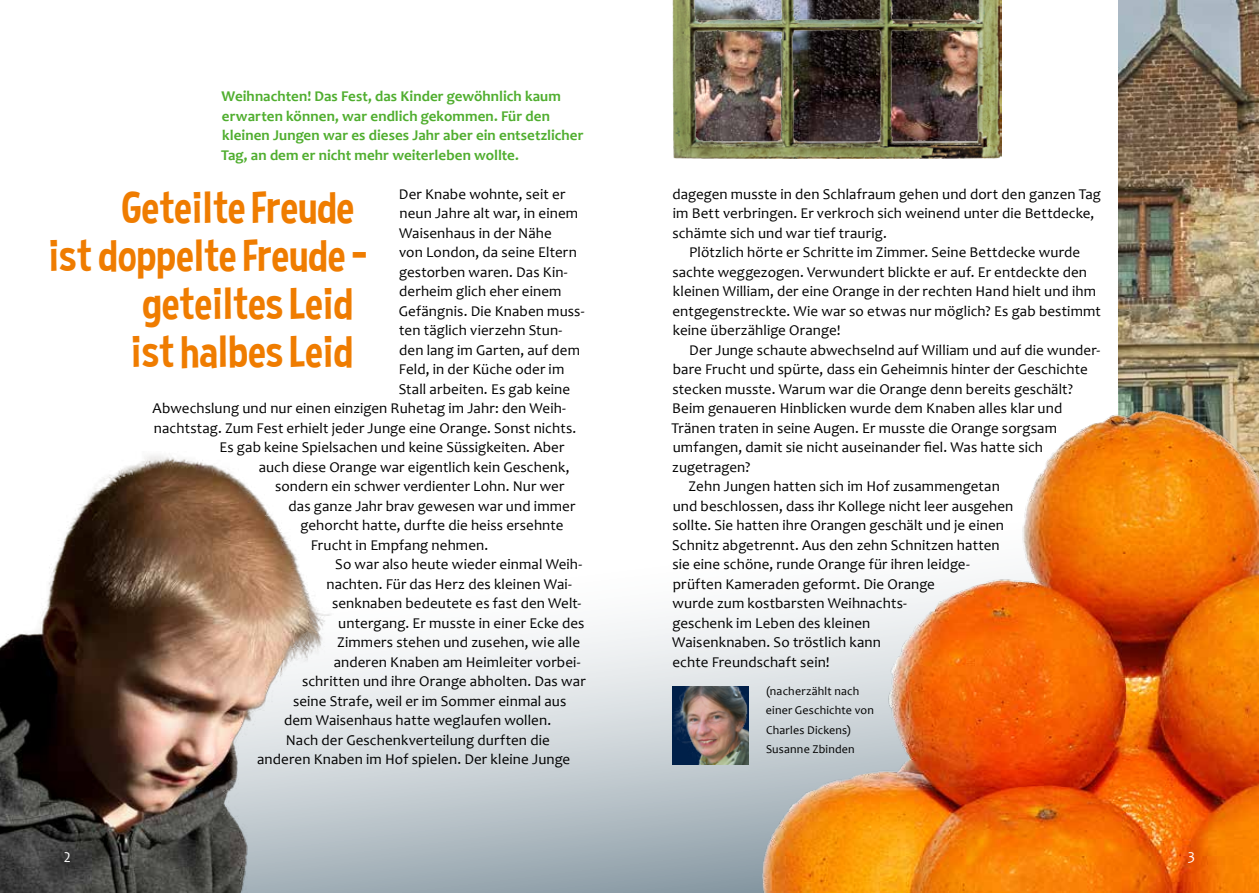
<style>
.page{position:relative;width:1259px;height:893px;background:#fff}
.page>*{position:absolute;margin:0;border:0;box-sizing:border-box;transform-origin:0 0}
.t1{font:45px "Curse Casual";letter-spacing:-.015em;color:#ef7c00}
.t2{font:15px/19.5px "Candara";letter-spacing:.005em;color:#000}
.t3{font:700 15px/19.5px "Candara";letter-spacing:.005em;color:#50ae2f}
.t4{font:15px "Candara";color:#fff}
.t5{font:12px/19.5px "Candara";letter-spacing:.015em;color:#000}
</style>
<div class="page">
<svg style="left:334px;top:609px;width:425px;height:284px"></svg>
<img style="left:1118px;top:0;width:141px;height:407px">
<img style="left:0;top:455px;width:334px;height:438px">
<img style="left:759px;top:407px;width:500px;height:486px">
<img style="left:672px;top:686px;width:76px;height:78px">
<img style="left:672px;top:0;width:330px;height:159px">
<p class="t3" style="left:221px;top:86px;width:364px">Weihnachten! Das Fest, das Kinder gewöhnlich kaum erwarten können, war endlich gekommen. Für den kleinen Jungen war es dieses Jahr aber ein entsetzlicher Tag, an dem er nicht mehr weiterleben wollte.</p>
<p class="t2" style="left:399px;top:184px;width:168px">Der Knabe wohnte, seit er</p>
<p class="t2" style="left:399px;top:203px;width:180px">neun Jahre alt war, in einem</p>
<p class="t2" style="left:399px;top:223px;width:154px">Waisenhaus in der Nähe</p>
<p class="t2" style="left:399px;top:242px;width:179px">von London, da seine Eltern</p>
<p class="t2" style="left:399px;top:262px;width:170px">gestorben waren. Das Kin-</p>
<p class="t2" style="left:399px;top:281px;width:164px">derheim glich eher einem</p>
<p class="t2" style="left:399px;top:301px;width:187px">Gefängnis. Die Knaben muss-</p>
<p class="t2" style="left:399px;top:320px;width:165px">ten täglich vierzehn Stun-</p>
<p class="t2" style="left:399px;top:340px;width:182px">den lang im Garten, auf dem</p>
<p class="t2" style="left:399px;top:359px;width:167px">Feld, in der Küche oder im</p>
<p class="t2" style="left:399px;top:379px;width:173px">Stall arbeiten. Es gab keine</p>
<p class="t2" style="left:153px;top:398px;width:415px">Abwechslung und nur einen einzigen Ruhetag im Jahr: den Weih-</p>
<p class="t2" style="left:154px;top:418px;width:424px">nachtstag. Zum Fest erhielt jeder Junge eine Orange. Sonst nichts.</p>
<p class="t2" style="left:219px;top:437px;width:347px">Es gab keine Spielsachen und keine Süssigkeiten. Aber</p>
<p class="t2" style="left:259px;top:457px;width:312px">auch diese Orange war eigentlich kein Geschenk,</p>
<p class="t2" style="left:275px;top:476px;width:291px">sondern ein schwer verdienter Lohn. Nur wer</p>
<p class="t2" style="left:289px;top:496px;width:288px">das ganze Jahr brav gewesen war und immer</p>
<p class="t2" style="left:301px;top:515px;width:264px">gehorcht hatte, durfte die heiss ersehnte</p>
<p class="t2" style="left:311px;top:535px;width:179px">Frucht in Empfang nehmen.</p>
<p class="t2" style="left:335px;top:554px;width:248px">So war also heute wieder einmal Weih-</p>
<p class="t2" style="left:326px;top:574px;width:247px">nachten. Für das Herz des kleinen Wai-</p>
<p class="t2" style="left:332px;top:593px;width:251px">senknaben bedeutete es fast den Welt-</p>
<p class="t2" style="left:338px;top:613px;width:248px">untergang. Er musste in einer Ecke des</p>
<p class="t2" style="left:337px;top:632px;width:244px">Zimmers stehen und zusehen, wie alle</p>
<p class="t2" style="left:334px;top:652px;width:248px">anderen Knaben am Heimleiter vorbei-</p>
<p class="t2" style="left:302px;top:671px;width:285px">schritten und ihre Orange abholten. Das war</p>
<p class="t2" style="left:293px;top:691px;width:275px">seine Strafe, weil er im Sommer einmal aus</p>
<p class="t2" style="left:284px;top:710px;width:268px">dem Waisenhaus hatte weglaufen wollen.</p>
<p class="t2" style="left:286px;top:730px;width:265px">Nach der Geschenkverteilung durften die</p>
<p class="t2" style="left:257px;top:749px;width:315px">anderen Knaben im Hof spielen. Der kleine Junge</p>
<h1 class="t1" style="left:121px;top:181px;width:234px">Geteilte Freude</h1>
<h1 class="t1" style="left:47px;top:229px;width:321px">ist doppelte Freude –</h1>
<h1 class="t1" style="left:142px;top:277px;width:212px">geteiltes Leid</h1>
<h1 class="t1" style="left:130px;top:325px;width:225px">ist halbes Leid</h1>
<p class="t2" style="left:672px;top:184px;width:430px">dagegen musste in den Schlafraum gehen und dort den ganzen Tag im Bett verbringen. Er verkroch sich weinend unter die Bettdecke, schämte sich und war tief traurig.</p>
<p class="t2" style="left:672px;top:242px;width:430px;text-indent:17px">Plötzlich hörte er Schritte im Zimmer. Seine Bettdecke wurde sachte weggezogen. Verwundert blickte er auf. Er entdeckte den kleinen William, der eine Orange in der rechten Hand hielt und ihm entgegenstreckte. Wie war so etwas nur möglich? Es gab bestimmt keine überzählige Orange!</p>
<p class="t2" style="left:689px;top:340px;width:412px">Der Junge schaute abwechselnd auf William und auf die wunder-</p>
<p class="t2" style="left:673px;top:359px;width:417px">bare Frucht und spürte, dass ein Geheimnis hinter der Geschichte</p>
<p class="t2" style="left:672px;top:379px;width:402px">stecken musste. Warum war die Orange denn bereits geschält?</p>
<p class="t2" style="left:672px;top:398px;width:391px">Beim genaueren Hinblicken wurde dem Knaben alles klar und</p>
<p class="t2" style="left:671px;top:418px;width:387px">Tränen traten in seine Augen. Er musste die Orange sorgsam</p>
<p class="t2" style="left:672px;top:437px;width:372px">umfangen, damit sie nicht auseinander fiel. Was hatte sich</p>
<p class="t2" style="left:672px;top:457px;width:80px">zugetragen?</p>
<p class="t2" style="left:688px;top:476px;width:313px">Zehn Jungen hatten sich im Hof zusammengetan</p>
<p class="t2" style="left:672px;top:496px;width:342px">und beschlossen, dass ihr Kollege nicht leer ausgehen</p>
<p class="t2" style="left:672px;top:515px;width:333px">sollte. Sie hatten ihre Orangen geschält und je einen</p>
<p class="t2" style="left:672px;top:535px;width:329px">Schnitz abgetrennt. Aus den zehn Schnitzen hatten</p>
<p class="t2" style="left:672px;top:554px;width:299px">sie eine schöne, runde Orange für ihren leidge-</p>
<p class="t2" style="left:673px;top:574px;width:264px">prüften Kameraden geformt. Die Orange</p>
<p class="t2" style="left:672px;top:593px;width:236px">wurde zum kostbarsten Weihnachts-</p>
<p class="t2" style="left:672px;top:613px;width:199px">geschenk im Leben des kleinen</p>
<p class="t2" style="left:672px;top:632px;width:210px">Waisenknaben. So tröstlich kann</p>
<p class="t2" style="left:672px;top:652px;width:159px">echte Freundschaft sein!</p>
<p class="t5" style="left:766px;top:681px;width:110px">(nacherzählt nach einer Geschichte von<br>Charles Dickens)<br>Susanne Zbinden</p>
<p class="t4" style="left:64px;top:847px;width:8px">2</p>
<p class="t4" style="left:1188px;top:847px;width:9px">3</p>
</div>
